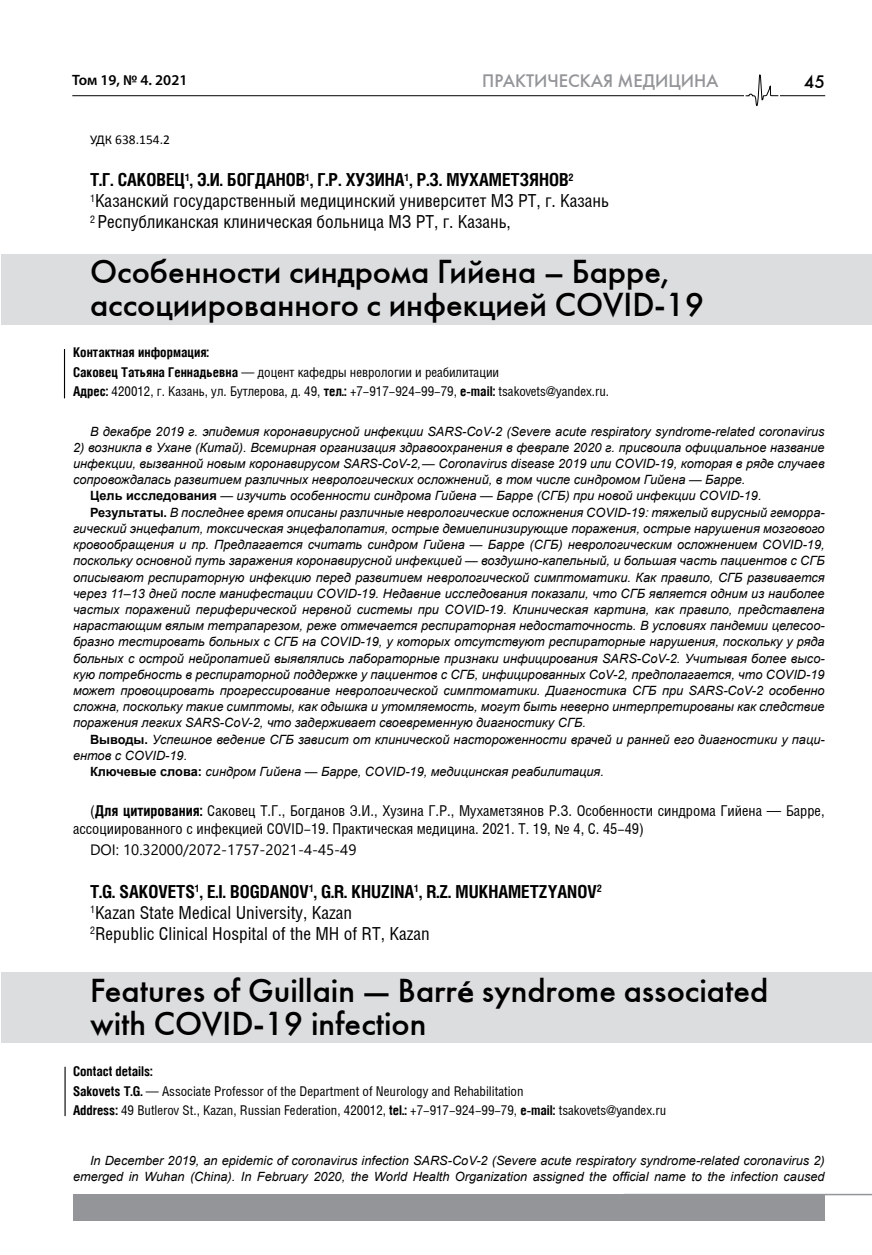
<style>
.page{position:relative;width:872px;height:1255px;background:#fff}
.page>*{position:absolute;margin:0;border:0;box-sizing:border-box;transform-origin:0 0}
.t1{font:33px/33px "Futuris C";color:#000}
.t2{font:18px/21px "Helios Cond";color:#000}
.t3{font:18px "Futuris C";color:#939598}
.t4{font:18px "Futuris C";color:#000}
.t5{font:15px/18px "Helios Cond";color:#000}
.t6{font:15px "Segoe UI";color:#000}
.t7{font:600 15px "Myriad Pro";color:#000}
.t8{font:13.5px/19.5px "Helios Cond";color:#000}
.t9{font:13.5px "Calibri";color:#000}
.t10{font:italic 12.75px/16.2px "Arial";color:#000;text-align:right}
.s1{font-weight:700}
.s2{font-weight:700;font-style:normal}
.s3{font-family:"Calibri"}
.s4{font-family:"Verdana";font-weight:700;font-size:25.5px}
</style>
<div class="page">
<hr style="left:72px;top:95px;width:753px;height:1px;background:#000">
<div style="left:74px;top:1193px;width:751px;height:27px;background:#939598"></div>
<hr style="left:623px;top:1193px;width:249px;height:2px;background:#939598">
<div style="left:744px;top:73px;width:35px;height:33px;background:#fff"></div>
<svg style="left:745px;top:74px;width:34px;height:32px"></svg>
<div style="left:2px;top:254px;width:870px;height:71px;background:#dcddde"></div>
<div style="left:2px;top:972px;width:870px;height:70px;background:#dcddde"></div>
<hr style="left:64px;top:349px;width:1px;height:49px;background:#000">
<hr style="left:64px;top:1066px;width:2px;height:50px;background:#000">
<p class="t7" style="left:72px;top:71px;width:117px">Том 19, № 4. 2021</p>
<h2 class="t3" style="left:482px;top:69px;width:238px">ПРАКТИЧЕСКАЯ МЕДИЦИНА</h2>
<h2 class="t4" style="left:804px;top:71px;width:23px">45</h2>
<p class="t9" style="left:90px;top:131px;width:81px">УДК 638.154.2</p>
<h2 class="t2" style="left:90px;top:170px;width:520px"><span class="s1">Т.Г. САКОВЕЦ</span><sup>1</sup><span class="s1">, Э.И. БОГДАНОВ</span><sup>1</sup><span class="s1">, Г.Р. ХУЗИНА</span><sup>1</sup><span class="s1">, Р.З. МУХАМЕТЗЯНОВ</span><sup>2<br></sup><sup>1</sup>Казанский государственный медицинский университет МЗ РТ, г. Казань<br><sup>2</sup> Республиканская клиническая больница МЗ РТ, г. Казань,</h2>
<h1 class="t1" style="left:90px;top:255px;width:616px">Особенности синдрома Гийена – Барре, ассоциированного с инфекцией COVID-19</h1>
<p class="t8" style="left:73px;top:343px;width:537px"><span class="s1">Контактная информация:<br>Саковец Татьяна Геннадьевна</span> — доцент кафедры неврологии и реабилитации<br><span class="s1">Адрес:</span> 420012, г. Казань, ул. Бутлерова, д. 49, <span class="s1">тел.:</span> +7-917-924-99-79, <span class="s1">e-mail:</span> tsakovets@yandex.ru.</p>
<p class="t10" style="left:90px;top:423px;width:736px">В декабре 2019 г. эпидемия коронавирусной инфекции SARS-CoV-2 (Severe acute respiratory syndrome-related coronavirus</p>
<p class="t10" style="left:73px;top:439px;width:753px">2) возникла в Ухане (Китай). Всемирная организация здравоохранения в феврале 2020 г. присвоила официальное название</p>
<p class="t10" style="left:73px;top:455px;width:753px">инфекции, вызванной новым коронавирусом SARS-CoV-2, — Coronavirus disease 2019 или COVID-19, которая в ряде случаев</p>
<p class="t10" style="left:73px;top:472px;width:674px">сопровождалась развитием различных неврологических осложнений, в том числе синдромом Гийена — Барре.</p>
<p class="t10" style="left:90px;top:488px;width:673px"><span class="s2">Цель исследования</span> — изучить особенности синдрома Гийена — Барре (СГБ) при новой инфекции COVID-19.</p>
<p class="t10" style="left:90px;top:504px;width:736px"><span class="s2">Результаты.</span> В последнее время описаны различные неврологические осложнения COVID-19: тяжелый вирусный геморра-</p>
<p class="t10" style="left:73px;top:520px;width:753px">гический энцефалит, токсическая энцефалопатия, острые демиелинизирующие поражения, острые нарушения мозгового</p>
<p class="t10" style="left:73px;top:536px;width:753px">кровообращения и пр. Предлагается считать синдром Гийена — Барре (СГБ) неврологическим осложнением COVID-19,</p>
<p class="t10" style="left:73px;top:553px;width:753px">поскольку основной путь заражения коронавирусной инфекцией — воздушно-капельный, и большая часть пациентов с СГБ</p>
<p class="t10" style="left:73px;top:569px;width:753px">описывают респираторную инфекцию перед развитием неврологической симптоматики. Как правило, СГБ развивается</p>
<p class="t10" style="left:73px;top:585px;width:753px">через 11–13 дней после манифестации COVID-19. Недавние исследования показали, что СГБ является одним из наиболее</p>
<p class="t10" style="left:73px;top:601px;width:753px">частых поражений периферической нервной системы при COVID-19. Клиническая картина, как правило, представлена</p>
<p class="t10" style="left:73px;top:617px;width:753px">нарастающим вялым тетрапарезом, реже отмечается респираторная недостаточность. В условиях пандемии целесоо-</p>
<p class="t10" style="left:73px;top:634px;width:753px">бразно тестировать больных с СГБ на COVID-19, у которых отсутствуют респираторные нарушения, поскольку у ряда</p>
<p class="t10" style="left:73px;top:650px;width:753px">больных с острой нейропатией выявлялись лабораторные признаки инфицирования SARS-CoV-2. Учитывая более высо-</p>
<p class="t10" style="left:73px;top:666px;width:753px">кую потребность в респираторной поддержке у пациентов с СГБ, инфицированных CoV-2, предполагается, что COVID-19</p>
<p class="t10" style="left:73px;top:682px;width:753px">может провоцировать прогрессирование неврологической симптоматики. Диагностика СГБ при SARS-CoV-2 особенно</p>
<p class="t10" style="left:73px;top:698px;width:753px">сложна, поскольку такие симптомы, как одышка и утомляемость, могут быть неверно интерпретированы как следствие</p>
<p class="t10" style="left:73px;top:715px;width:514px">поражения легких SARS-CoV-2, что задерживает своевременную диагностику СГБ.</p>
<p class="t10" style="left:90px;top:731px;width:736px"><span class="s2">Выводы.</span> Успешное ведение СГБ зависит от клинической настороженности врачей и ранней его диагностики у паци-</p>
<p class="t10" style="left:73px;top:747px;width:116px">ентов с COVID-19.</p>
<p class="t10" style="left:90px;top:763px;width:515px"><span class="s2">Ключевые слова:</span> синдром Гийена — Барре, COVID-19, медицинская реабилитация.</p>
<p class="t5" style="left:73px;top:801px;width:753px;text-indent:17px">(<span class="s1">Для цитирования:</span> Саковец Т.Г., Богданов Э.И., Хузина Г.Р., Мухаметзянов Р.З. Особенности синдрома Гийена — Барре, ассоциированного с инфекцией COVID-19. Практическая медицина. 2021. Т. 19, <span class="s3">№</span> 4, С. 45-49)</p>
<p class="t6" style="left:90px;top:835px;width:268px">DOI: 10.32000/2072-1757-2021-4-45-49</p>
<h2 class="t2" style="left:90px;top:881px;width:513px"><span class="s1">T.G. SAKOVETS</span><sup>1</sup><span class="s1">, E.I. BOGDANOV</span><sup>1</sup><span class="s1">, G.R. KHUZINA</span><sup>1</sup><span class="s1">, R.Z. MUKHAMETZYANOV</span><sup>2<br></sup><sup>1</sup>Kazan State Medical University, Kazan<br><sup>2</sup>Republic Clinical Hospital of the MH of RT, Kazan</h2>
<h1 class="t1" style="left:90px;top:974px;width:679px">Features of Guillain — Barr<span class="s4">é</span> syndrome associated with COVID-19 infection</h1>
<p class="t8" style="left:73px;top:1061px;width:594px"><span class="s1">Contact details:<br>Sakovets T.G.</span> — Associate Professor of the Department of Neurology and Rehabilitation<br><span class="s1">Address:</span> 49 Butlerov St., Kazan, Russian Federation, 420012, <span class="s1">tel.:</span> +7-917-924-99-79, <span class="s1">e-mail:</span> tsakovets@yandex.ru</p>
<p class="t10" style="left:73px;top:1152px;width:753px">In December 2019, an epidemic of coronavirus infection SARS-CoV-2 (Severe acute respiratory syndrome-related coronavirus 2) emerged in Wuhan (China). In February 2020, the World Health Organization assigned the official name to the infection caused</p>
</div>
